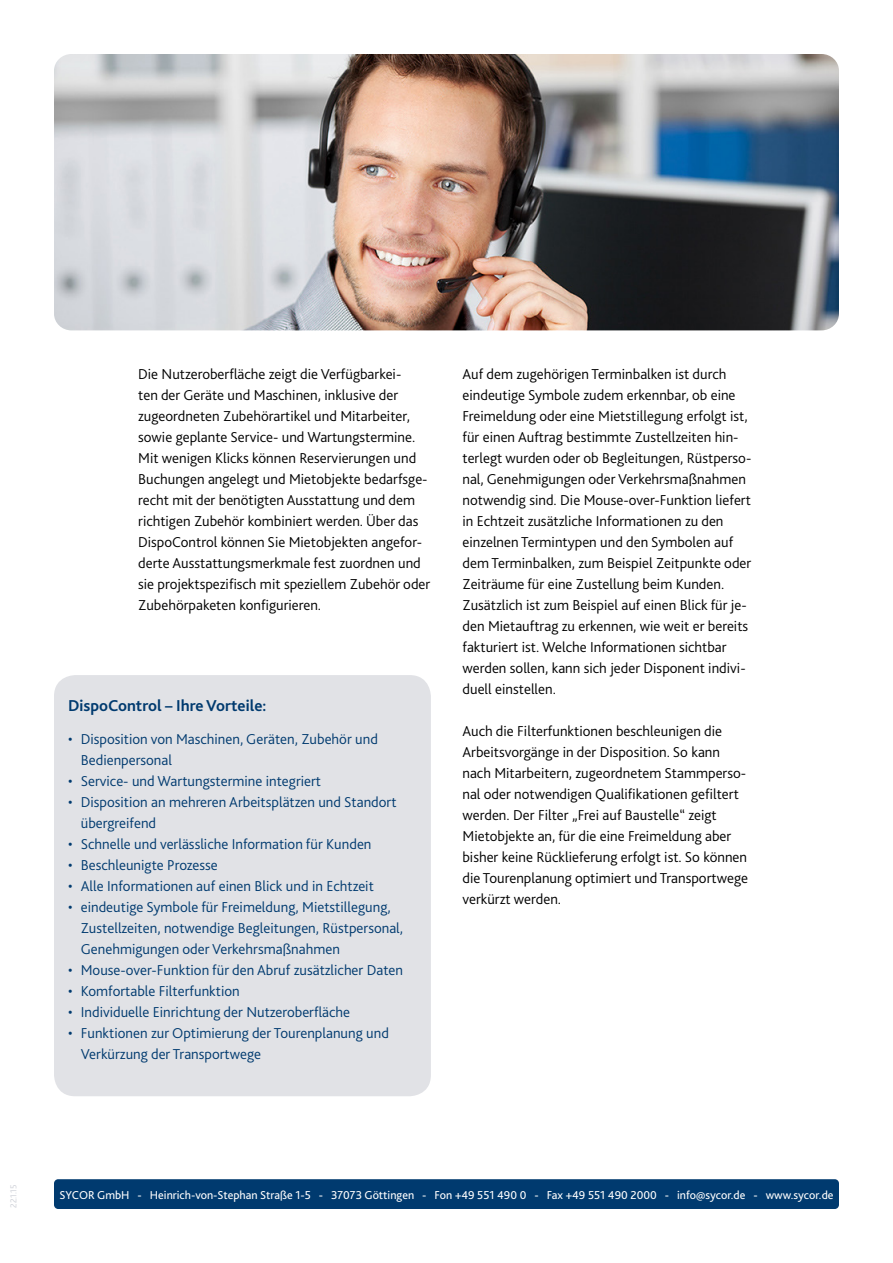
<style>
.page{position:relative;width:893px;height:1263px;background:#fff}
.page>*{position:absolute;margin:0;border:0;box-sizing:border-box;transform-origin:0 0}
.t1{font:700 16.5px "Bliss 2";color:#003a6f}
.t2{font:300 15px/21px "Bliss 2";color:#000}
.t3{font:300 15px/21px "Bliss 2";color:#003a6f}
.t4{font:12px "Bliss 2";color:#fff}
.t5{font:300 9px "Bliss 2";color:#cccfd6}
</style>
<div class="page">
<img style="left:54px;top:54px;width:785px;height:276px">
<div style="left:54px;top:1179px;width:785px;height:30px;background:#003a6f;border-radius:4px"></div>
<div style="left:54px;top:675px;width:377px;height:421px;background:#e1e2e6;border-radius:21px"></div>
<p class="t2" style="left:138px;top:363px;width:294px">Die Nutzeroberfläche zeigt die Verfügbarkei-<br>ten der Geräte und Maschinen, inklusive der zugeordneten Zubehörartikel und Mitarbeiter, sowie geplante Service- und Wartungstermine.<br>Mit wenigen Klicks können Reservierungen und Buchungen angelegt und Mietobjekte bedarfsge&shy;recht mit der benötigten Ausstattung und dem richtigen Zubehör kombiniert werden. Über das DispoControl können Sie Mietobjekten angefor&shy;derte Ausstattungsmerkmale fest zuordnen und sie projektspezifisch mit speziellem Zubehör oder Zubehörpaketen konfigurieren.</p>
<p class="t2" style="left:462px;top:363px;width:290px">Auf dem zugehörigen Terminbalken ist durch eindeutige Symbole zudem erkennbar, ob eine Freimeldung oder eine Mietstillegung erfolgt ist, für einen Auftrag bestimmte Zustellzeiten hin&shy;terlegt wurden oder ob Begleitungen, Rüstperso&shy;nal, Genehmigungen oder Verkehrsmaßnahmen notwendig sind. Die Mouse-over-Funktion liefert in Echtzeit zusätzliche Informationen zu den einzelnen Termintypen und den Symbolen auf dem Terminbalken, zum Beispiel Zeitpunkte oder Zeiträume für eine Zustellung beim Kunden.<br>Zusätzlich ist zum Beispiel auf einen Blick für je&shy;den Mietauftrag zu erkennen, wie weit er bereits fakturiert ist. Welche Informationen sichtbar werden sollen, kann sich jeder Disponent indivi&shy;duell einstellen.</p>
<p class="t2" style="left:462px;top:720px;width:287px">Auch die Filterfunktionen beschleunigen die Arbeitsvorgänge in der Disposition. So kann nach Mitarbeitern, zugeordnetem Stammperso&shy;nal oder notwendigen Qualifikationen gefiltert werden. Der Filter „Frei auf Baustelle“ zeigt Mietobjekte an, für die eine Freimeldung aber bisher keine Rücklieferung erfolgt ist. So können die Tourenplanung optimiert und Transportwege verkürzt werden.</p>
<p class="t1" style="left:68px;top:695px;width:200px">DispoControl – Ihre Vorteile:</p>
<p class="t3" style="left:81px;top:728px;width:299px;text-indent:-13px">• Disposition von Maschinen, Geräten, Zubehör und<br>Bedienpersonal</p>
<p class="t3" style="left:68px;top:770px;width:255px">• Service- und Wartungstermine integriert</p>
<p class="t3" style="left:81px;top:791px;width:317px;text-indent:-13px">• Disposition an mehreren Arbeitsplätzen und Standort übergreifend</p>
<p class="t3" style="left:68px;top:833px;width:305px">• Schnelle und verlässliche Information für Kunden</p>
<p class="t3" style="left:68px;top:854px;width:151px">• Beschleunigte Prozesse</p>
<p class="t3" style="left:68px;top:875px;width:307px">• Alle Informationen auf einen Blick und in Echtzeit</p>
<p class="t3" style="left:81px;top:896px;width:324px;text-indent:-13px">• eindeutige Symbole für Freimeldung, Mietstillegung,<br>Zustellzeiten, notwendige Begleitungen, Rüstpersonal,<br>Genehmigungen oder Verkehrsmaßnahmen</p>
<p class="t3" style="left:68px;top:959px;width:337px">• Mouse-over-Funktion für den Abruf zusätzlicher Daten</p>
<p class="t3" style="left:68px;top:980px;width:173px">• Komfortable Filterfunktion</p>
<p class="t3" style="left:68px;top:1001px;width:284px">• Individuelle Einrichtung der Nutzeroberfläche</p>
<p class="t3" style="left:81px;top:1022px;width:310px;text-indent:-13px">• Funktionen zur Optimierung der Tourenplanung und<br>Verkürzung der Transportwege</p>
<p class="t5" style="left:8px;top:1208px;width:25px;rotate:-90deg">22.1.15</p>
<p class="t4" style="left:59px;top:1187px;width:776px">SYCOR GmbH - Heinrich-von-Stephan Straße 1-5 - 37073 Göttingen - Fon +49 551 490 0 - Fax +49 551 490 2000 - info@sycor.de - www.sycor.de</p>
</div>
